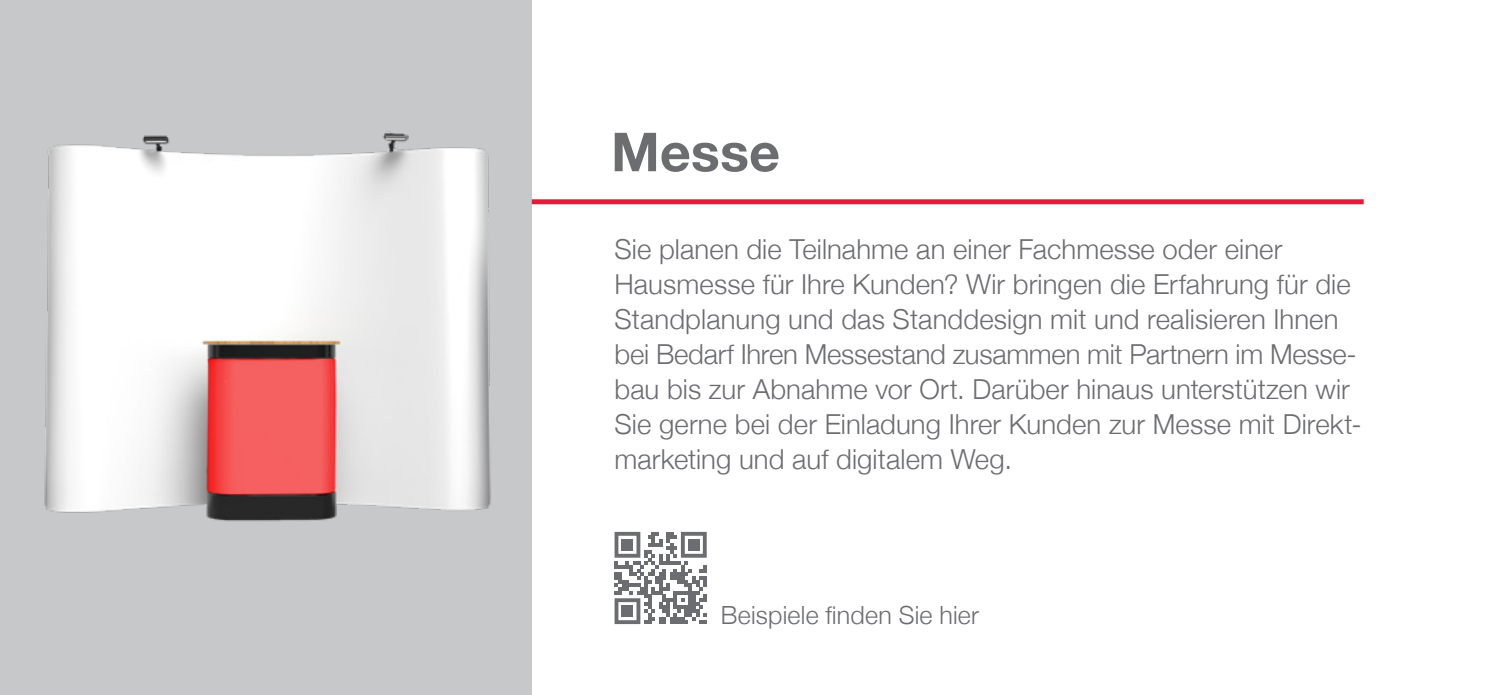
<style>
.page{position:relative;width:1489px;height:695px;background:#fff}
.page>*{position:absolute;margin:0;border:0;box-sizing:border-box;transform-origin:0 0}
.t1{font:700 53.75px "Helvetica Neue";letter-spacing:.005em;color:#6c6d70}
.t2{font:300 27.5px/35px "Helvetica Neue";letter-spacing:.005em;color:#6c6d70}
.t3{font:300 25px "Helvetica Neue";letter-spacing:.01em;color:#6c6d70}
</style>
<div class="page">
<div style="left:0;top:0;width:531px;height:694px;background:#c7c8ca"></div>
<img style="left:44px;top:82px;width:551px;height:474px">
<div style="left:531px;top:199px;width:832px;height:5px;background:#e41c3b"></div>
<svg style="left:614px;top:531px;width:92px;height:93px"></svg>
<div style="left:622px;top:539px;width:11px;height:11px;background:#6c6d70"></div>
<div style="left:688px;top:539px;width:11px;height:11px;background:#6c6d70"></div>
<div style="left:622px;top:605px;width:11px;height:11px;background:#6c6d70"></div>
<h1 class="t1" style="left:611px;top:110px;width:170px">Messe</h1>
<p class="t2" style="left:614px;top:229px;width:748px">Sie planen die Teilnahme an einer Fachmesse oder einer Hausmesse für Ihre Kunden? Wir bringen die Erfahrung für die Standplanung und das Standdesign mit und realisieren Ihnen bei Bedarf Ihren Messestand zusammen mit Partnern im Messe&shy;bau bis zur Abnahme vor Ort. Darüber hinaus unterstützen wir Sie gerne bei der Einladung Ihrer Kunden zur Messe mit Direkt&shy;marketing und auf digitalem Weg.</p>
<p class="t3" style="left:721px;top:595px;width:259px">Beispiele finden Sie hier</p>
</div>
